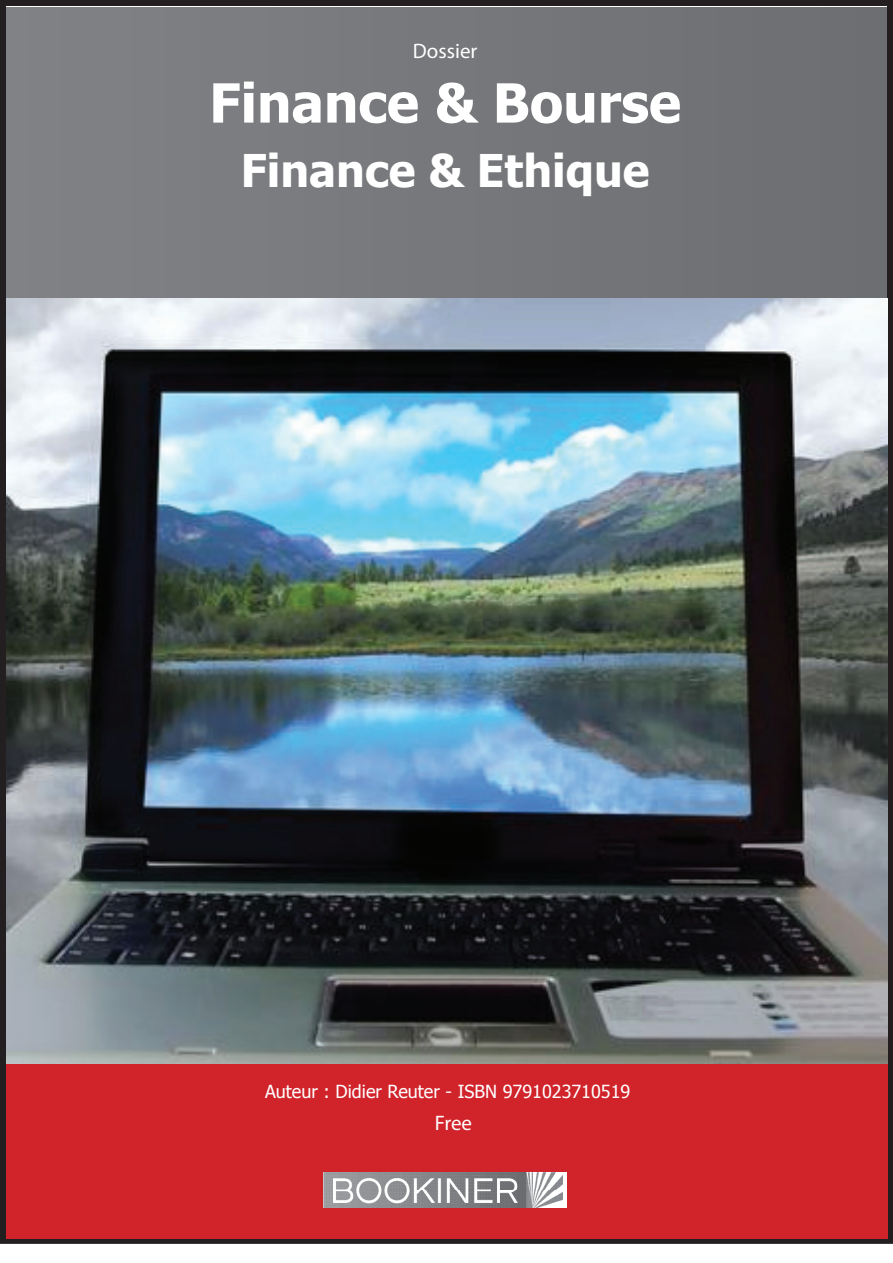
<style>
.page{position:relative;width:893px;height:1263px;background:#fff}
.page>*{position:absolute;margin:0;border:0;box-sizing:border-box;transform-origin:0 0}
.t1{font:700 54px "Tahoma";color:#fff}
.t2{font:700 45px "Tahoma";color:#fff}
.t3{font:21px "Myriad Pro";color:#fff}
.t4{font:18px "Tahoma";color:#fff}
</style>
<div class="page">
<div style="left:0;top:0;width:893px;height:1244px;border:6px solid #231f20"></div>
<div style="left:7px;top:7px;width:879px;height:295px;background:#76787b"></div>
<div style="left:6px;top:1063px;width:881px;height:176px;background:#d1232a"></div>
<img style="left:324px;top:1172px;width:242px;height:36px">
<img style="left:7px;top:298px;width:880px;height:765px">
<p class="t3" style="left:413px;top:38px;width:66px">Dossier</p>
<h1 class="t1" style="left:209px;top:65px;width:473px">Finance &amp; Bourse</h1>
<h2 class="t2" style="left:241px;top:139px;width:410px">Finance &amp; Ethique</h2>
<p class="t4" style="left:265px;top:1079px;width:367px">Auteur : Didier Reuter - ISBN 9791023710519</p>
<p class="t3" style="left:435px;top:1110px;width:39px">Free</p>
</div>
